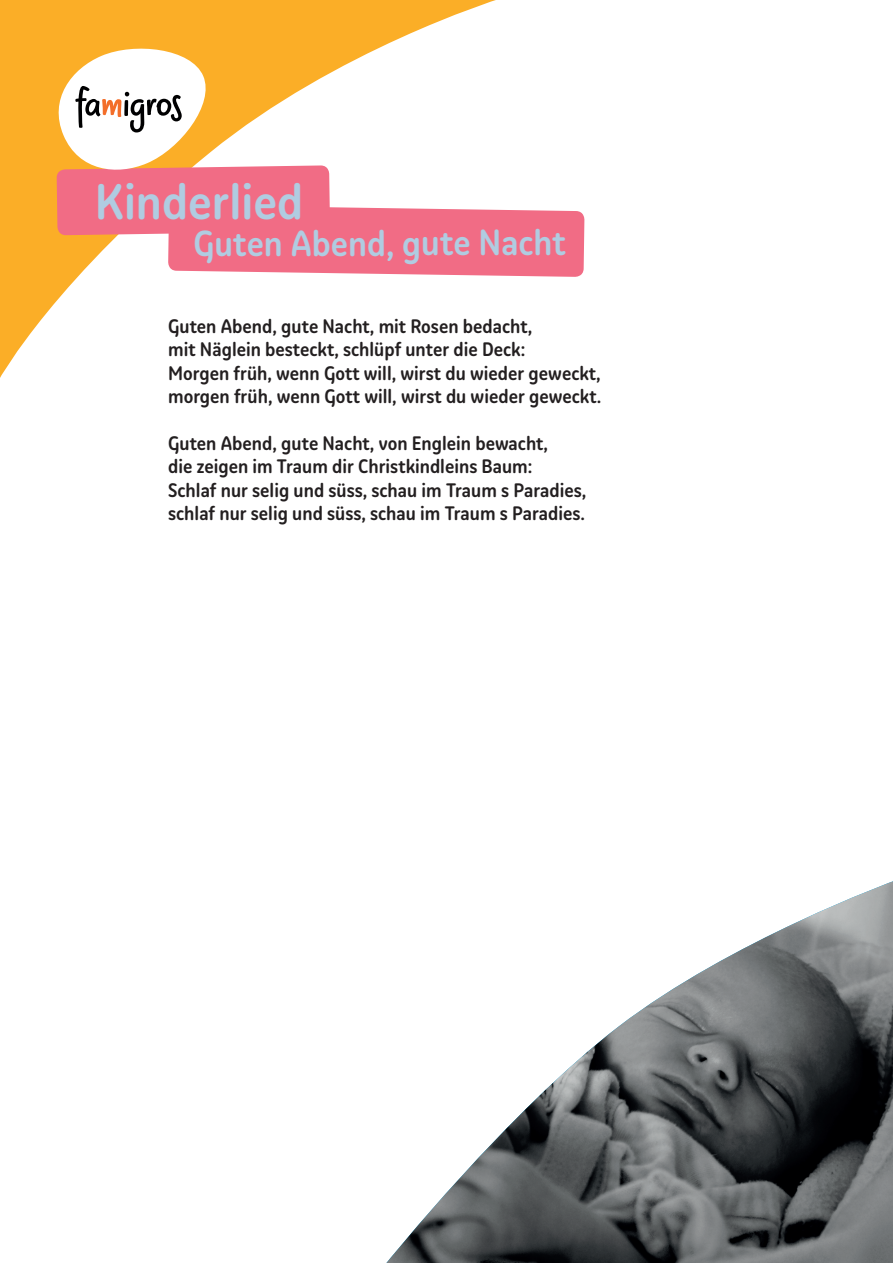
<style>
.page{position:relative;width:893px;height:1263px;background:#fff}
.page>*{position:absolute;margin:0;border:0;box-sizing:border-box;transform-origin:0 0}
.t1{font:500 49.5px "Yuzu";color:#b0cce1}
.t2{font:500 36px "Yuzu";letter-spacing:-.005em;color:#b0cce1}
.t3{font:500 19.5px/23.4px "Yuzu";color:#231f20}
</style>
<div class="page">
<svg style="left:0;top:0;width:496px;height:378px"></svg>
<img style="left:386px;top:881px;width:507px;height:382px">
<svg style="left:48px;top:42px;width:536px;height:235px"></svg>
<h1 class="t1" style="left:95px;top:171px;width:210px">Kinderlied</h1>
<h2 class="t2" style="left:194px;top:221px;width:374px">Guten Abend, gute Nacht</h2>
<p class="t3" style="left:168px;top:314px;width:435px">Guten Abend, gute Nacht, mit Rosen bedacht,<br>mit Näglein besteckt, schlüpf unter die Deck:<br>Morgen früh, wenn Gott will, wirst du wieder geweckt, morgen früh, wenn Gott will, wirst du wieder geweckt.</p>
<p class="t3" style="left:168px;top:431px;width:420px">Guten Abend, gute Nacht, von Englein bewacht,<br>die zeigen im Traum dir Christkindleins Baum:<br>Schlaf nur selig und süss, schau im Traum s Paradies, schlaf nur selig und süss, schau im Traum s Paradies.</p>
</div>
